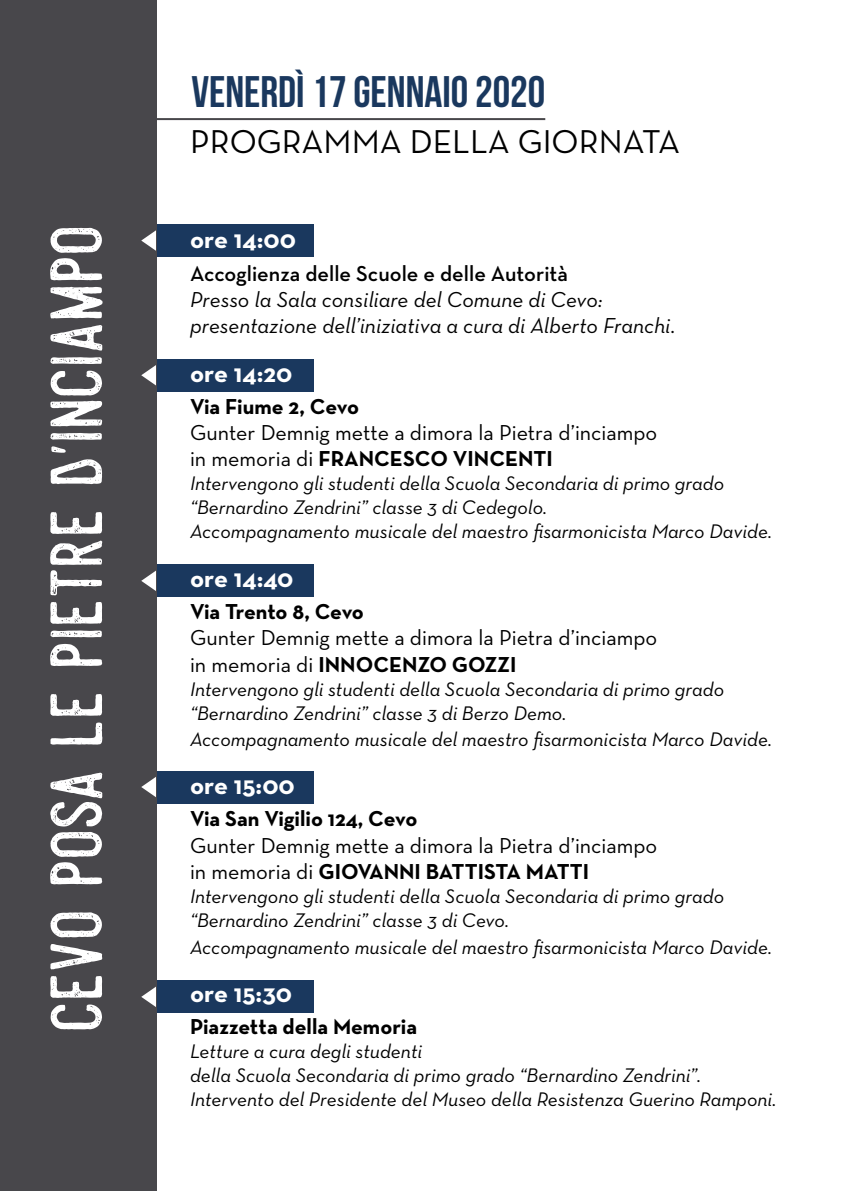
<style>
.page{position:relative;width:851px;height:1191px;background:#fff}
.page>*{position:absolute;margin:0;border:0;box-sizing:border-box;transform-origin:0 0}
.t1{font:82.2px "Steelworks Vintage Demo";color:#fff}
.t2{font:44.2px "Bebas Neue";color:#1a385e}
.t3{font:33.6px "Neutra Text";color:#000}
.t4{font:700 26px "Neutra Text";color:#fff}
.t5{font:22px/26.4px "Neutra Text";color:#000}
.t6{font:italic 22px/26.4px "Neutra Text";color:#000}
.t7{font:700 22px "Neutra Text";letter-spacing:-.01em;color:#000}
.t8{font:600 22px "Neutra Text";color:#000}
.t9{font:italic 20px/24px "Neutra Text";color:#000}
.s1{font-weight:700}
</style>
<div class="page">
<div style="left:94px;top:359px;width:220px;height:32px;background:#1a385e"></div>
<div style="left:94px;top:224px;width:220px;height:32px;background:#1a385e"></div>
<div style="left:94px;top:565px;width:220px;height:32px;background:#1a385e"></div>
<div style="left:94px;top:771px;width:220px;height:32px;background:#1a385e"></div>
<div style="left:94px;top:980px;width:220px;height:32px;background:#1a385e"></div>
<div style="left:0;top:0;width:156px;height:1191px;background:#48474b"></div>
<hr style="left:149px;top:118px;width:396px;height:2px;background:#48474b">
<svg style="left:141px;top:230px;width:15px;height:21px"></svg>
<svg style="left:141px;top:365px;width:15px;height:20px"></svg>
<svg style="left:141px;top:570px;width:15px;height:21px"></svg>
<svg style="left:141px;top:777px;width:15px;height:20px"></svg>
<svg style="left:141px;top:986px;width:15px;height:21px"></svg>
<h1 class="t1" style="left:30px;top:1032px;width:809px;rotate:-90deg">cevo posa le pietre d inciampo</h1>
<h1 class="t1" style="left:-14px;top:456px;width:14px;rotate:-90deg">,</h1>
<h2 class="t2" style="left:191px;top:67px;width:355px">VENERDÌ 17 GENNAIO 2020</h2>
<h3 class="t3" style="left:190px;top:121px;width:491px">Programma della giornata</h3>
<h3 class="t4" style="left:190px;top:223px;width:107px">ore 14:00</h3>
<p class="t8" style="left:190px;top:259px;width:379px">Accoglienza delle Scuole e delle Autorità</p>
<p class="t6" style="left:190px;top:286px;width:486px">Presso la Sala consiliare del Comune di Cevo: presentazione dell’iniziativa a cura di Alberto Franchi.</p>
<h3 class="t4" style="left:190px;top:356px;width:104px">ore 14:20</h3>
<p class="t7" style="left:190px;top:392px;width:170px">Via Fiume 2, Cevo</p>
<p class="t5" style="left:190px;top:419px;width:469px">Gunter Demnig mette a dimora la Pietra d’inciampo in memoria di <span class="s1">Francesco Vincenti</span></p>
<p class="t9" style="left:190px;top:471px;width:583px">Intervengono gli studenti della Scuola Secondaria di primo grado “Bernardino Zendrini” classe 3 di Cedegolo.<br>Accompagnamento musicale del maestro fisarmonicista Marco Davide.</p>
<h3 class="t4" style="left:190px;top:561px;width:105px">ore 14:40</h3>
<p class="t7" style="left:190px;top:597px;width:175px">Via Trento 8, Cevo</p>
<p class="t5" style="left:190px;top:624px;width:469px">Gunter Demnig mette a dimora la Pietra d’inciampo in memoria di <span class="s1">Innocenzo Gozzi</span></p>
<p class="t9" style="left:190px;top:676px;width:535px">Intervengono gli studenti della Scuola Secondaria di primo grado “Bernardino Zendrini” classe 3 di Berzo Demo.</p>
<p class="t9" style="left:190px;top:727px;width:583px">Accompagnamento musicale del maestro fisarmonicista Marco Davide.</p>
<h3 class="t4" style="left:190px;top:769px;width:106px">ore 15:00</h3>
<p class="t7" style="left:190px;top:805px;width:229px">Via San Vigilio 124, Cevo</p>
<p class="t5" style="left:190px;top:831px;width:469px">Gunter Demnig mette a dimora la Pietra d’inciampo in memoria di <span class="s1">Giovanni Battista Matti</span></p>
<p class="t9" style="left:190px;top:884px;width:535px">Intervengono gli studenti della Scuola Secondaria di primo grado “Bernardino Zendrini” classe 3 di Cevo.</p>
<p class="t9" style="left:190px;top:934px;width:583px">Accompagnamento musicale del maestro fisarmonicista Marco Davide.</p>
<h3 class="t4" style="left:190px;top:976px;width:103px">ore 15:30</h3>
<p class="t7" style="left:190px;top:1012px;width:229px">Piazzetta della Memoria</p>
<p class="t9" style="left:190px;top:1038px;width:588px">Letture a cura degli studenti<br>della Scuola Secondaria di primo grado “Bernardino Zendrini”.<br>Intervento del Presidente del Museo della Resistenza Guerino Ramponi.</p>
</div>
